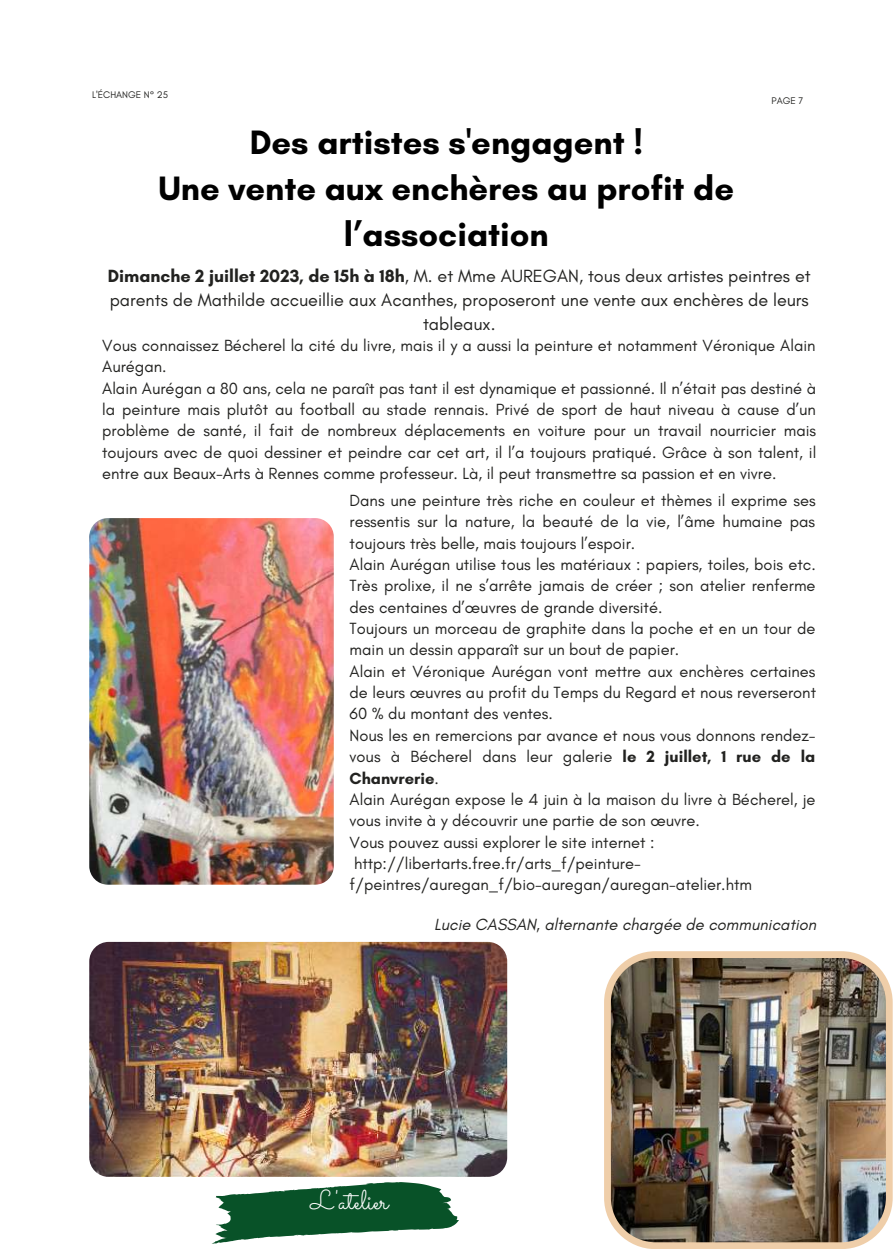
<style>
.page{position:relative;width:893px;height:1250px;background:#fff}
.page>*{position:absolute;margin:0;border:0;box-sizing:border-box;transform-origin:0 0}
.t1{font:700 34.5px/46px "Glacial Indifference";color:#000;text-align:center}
.t2{font:27.3px "Sacramento";color:#fff}
.t3{font:18px/23.5px "Glacial Indifference";color:#222220;text-align:center}
.t4{font:16.5px/21.3px "Glacial Indifference";color:#222220}
.t5{font:italic 16.5px "Glacial Indifference";color:#222220}
.t6{font:9.75px "Glacial Indifference";color:#222220}
.s1{font-weight:700}
</style>
<div class="page">
<img style="left:604px;top:951px;width:288px;height:298px">
<img style="left:89px;top:942px;width:418px;height:235px;border-radius:19px">
<img style="left:89px;top:518px;width:245px;height:367px;border-radius:19px">
<svg style="left:211px;top:1182px;width:248px;height:62px"></svg>
<p class="t6" style="left:92px;top:89px;width:78px">L'ÉCHANGE N° 25</p>
<h1 class="t1" style="left:158px;top:119px;width:577px">Des artistes s'engagent !<br>Une vente aux enchères au profit de l’association</h1>
<p class="t6" style="left:771px;top:94px;width:33px">PAGE 7</p>
<p class="t3" style="left:108px;top:264px;width:704px"><span class="s1">Dimanche 2 juillet 2023, de 15h à 18h</span>, M. et Mme AUREGAN, tous deux artistes peintres et parents de Mathilde accueillie aux Acanthes, proposeront une vente aux enchères de leurs tableaux.</p>
<p class="t4" style="left:102px;top:334px;width:715px">Vous connaissez Bécherel la cité du livre, mais il y a aussi la peinture et notamment Véronique Alain Aurégan.<br>Alain Aurégan a 80 ans, cela ne paraît pas tant il est dynamique et passionné. Il n’était pas destiné à la peinture mais plutôt au football au stade rennais. Privé de sport de haut niveau à cause d’un problème de santé, il fait de nombreux déplacements en voiture pour un travail nourricier mais toujours avec de quoi dessiner et peindre car cet art, il l’a toujours pratiqué. Grâce à son talent, il entre aux Beaux-Arts à Rennes comme professeur. Là, il peut transmettre sa passion et en vivre.</p>
<p class="t4" style="left:349px;top:489px;width:468px">Dans une peinture très riche en couleur et thèmes il exprime ses ressentis sur la nature, la beauté de la vie, l’âme humaine pas toujours très belle, mais toujours l’espoir.<br>Alain Aurégan utilise tous les matériaux : papiers, toiles, bois etc.<br>Très prolixe, il ne s’arrête jamais de créer ; son atelier renferme des centaines d’œuvres de grande diversité.<br>Toujours un morceau de graphite dans la poche et en un tour de main un dessin apparaît sur un bout de papier.<br>Alain et Véronique Aurégan vont mettre aux enchères certaines de leurs œuvres au profit du Temps du Regard et nous reverseront 60 % du montant des ventes.<br>Nous les en remercions par avance et nous vous donnons rendez&shy;vous à Bécherel dans leur galerie <span class="s1">le 2 juillet, 1 rue de la Chanvrerie</span>.<br>Alain Aurégan expose le 4 juin à la maison du livre à Bécherel, je vous invite à y découvrir une partie de son œuvre.<br>Vous pouvez aussi explorer le site internet : http://libertarts.free.fr/arts_f/peinture&shy;f/peintres/auregan_f/bio-auregan/auregan-atelier.htm</p>
<p class="t5" style="left:434px;top:914px;width:384px">Lucie CASSAN, alternante chargée de communication</p>
<h2 class="t2" style="left:310px;top:1184px;width:80px">L'atelier</h2>
</div>
